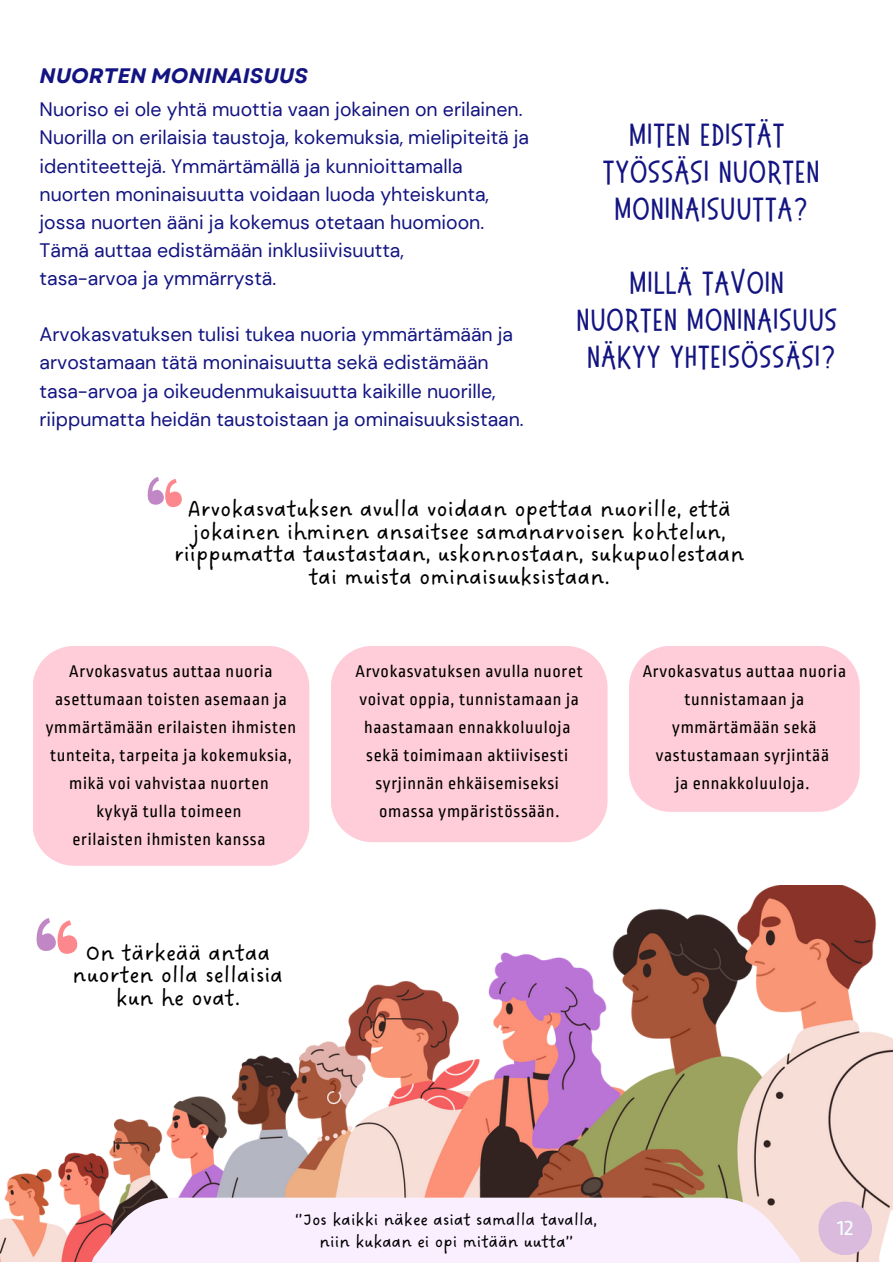
<style>
.page{position:relative;width:893px;height:1264px;background:#fff}
.page>*{position:absolute;margin:0;border:0;box-sizing:border-box;transform-origin:0 0}
.t1{font:39px/37px "Sweet Salty";letter-spacing:.04em;color:#131481}
.t2{font:24px/22.5px "DO Sans Regular";color:#000;text-align:center}
.t3{font:23.4px "Ropa Sans";color:#f6ffff}
.t4{font:italic 700 21px "Garet";color:#131481}
.t5{font:19.5px/28px "DM Sans";color:#131481}
.t6{font:18px/21.3px "DO Sans Regular";color:#000;text-align:center}
.t7{font:17.85px/28px "Ropa Sans";letter-spacing:.04em;color:#000;text-align:center}
</style>
<div class="page">
<img style="left:0;top:885px;width:892px;height:376px">
<div style="left:818px;top:1201px;width:53px;height:54px;background:#dabadd;border-radius:50%"></div>
<svg style="left:90px;top:1197px;width:712px;height:65px;fill:#faefff"></svg>
<div style="left:331px;top:646px;width:276px;height:196px;background:#ffcdda;border-radius:42px"></div>
<div style="left:629px;top:646px;width:230px;height:165px;background:#ffcdda;border-radius:42px"></div>
<div style="left:33px;top:646px;width:276px;height:219px;background:#ffcdda;border-radius:42px"></div>
<svg style="left:147px;top:477px;width:35px;height:30px"></svg>
<svg style="left:36px;top:918px;width:42px;height:35px"></svg>
<p class="t4" style="left:40px;top:61px;width:270px">NUORTEN MONINAISUUS</p>
<p class="t5" style="left:40px;top:96px;width:491px">Nuoriso ei ole yhtä muottia vaan jokainen on erilainen.<br>Nuorilla on erilaisia taustoja, kokemuksia, mielipiteitä ja identiteettejä. Ymmärtämällä ja kunnioittamalla nuorten moninaisuutta voidaan luoda yhteiskunta, jossa nuorten ääni ja kokemus otetaan huomioon.<br>Tämä auttaa edistämään inklusiivisuutta,</p>
<p class="t5" style="left:40px;top:264px;width:238px">tasa-arvoa ja ymmärrystä.</p>
<p class="t5" style="left:40px;top:320px;width:485px">Arvokasvatuksen tulisi tukea nuoria ymmärtämään ja arvostamaan tätä moninaisuutta sekä edistämään tasa-arvoa ja oikeudenmukaisuutta kaikille nuorille, riippumatta heidän taustoistaan ja ominaisuuksistaan.</p>
<p class="t1" style="left:629px;top:117px;width:156px">Miten edistät</p>
<p class="t1" style="left:603px;top:154px;width:217px">työssäsi nuorten moninAISUUTTA?</p>
<p class="t1" style="left:630px;top:265px;width:155px">Millä tavoin</p>
<p class="t1" style="left:576px;top:302px;width:261px">NUORTEN MONINAISUUS</p>
<p class="t1" style="left:587px;top:340px;width:249px">näkyY yhteisössäsi?</p>
<p class="t2" style="left:174px;top:499px;width:572px">Arvokasvatuksen avulla voidaan opettaa nuorille, että jokainen ihminen ansaitsee samanarvoisen kohtelun, riippumatta taustastaan, uskonnostaan, sukupuolestaan tai muista ominaisuuksistaan.</p>
<p class="t7" style="left:46px;top:657px;width:252px">Arvokasvatus auttaa nuoria asettumaan toisten asemaan ja ymmärtämään erilaisten ihmisten tunteita, tarpeita ja kokemuksia, mikä voi vahvistaa nuorten</p>
<p class="t7" style="left:96px;top:797px;width:146px">kykyä tulla toimeen</p>
<p class="t7" style="left:73px;top:825px;width:194px">erilaisten ihmisten kanssa</p>
<p class="t2" style="left:73px;top:942px;width:212px">On tärkeää antaa nuorten olla sellaisia</p>
<p class="t2" style="left:116px;top:987px;width:126px">kun he ovat.</p>
<p class="t7" style="left:355px;top:657px;width:229px;text-align:left">Arvokasvatuksen avulla nuoret voivat oppia, tunnistamaan ja haastamaan ennakkoluuloja</p>
<p class="t7" style="left:366px;top:741px;width:203px">sekä toimimaan aktiivisesti</p>
<p class="t7" style="left:375px;top:769px;width:185px">syrjinnän ehkäisemiseksi</p>
<p class="t7" style="left:379px;top:797px;width:182px">omassa ympäristössään.</p>
<p class="t7" style="left:642px;top:657px;width:205px">Arvokasvatus auttaa nuoria tunnistamaan ja ymmärtämään sekä vastustamaan syrjintää</p>
<p class="t7" style="left:675px;top:769px;width:135px">ja ennakkoluuloja.</p>
<p class="t6" style="left:295px;top:1210px;width:303px">‘’Jos kaikki näkee asiat samalla tavalla, niin kukaan ei opi mitään uutta’’</p>
<p class="t3" style="left:837px;top:1215px;width:18px">12</p>
</div>
